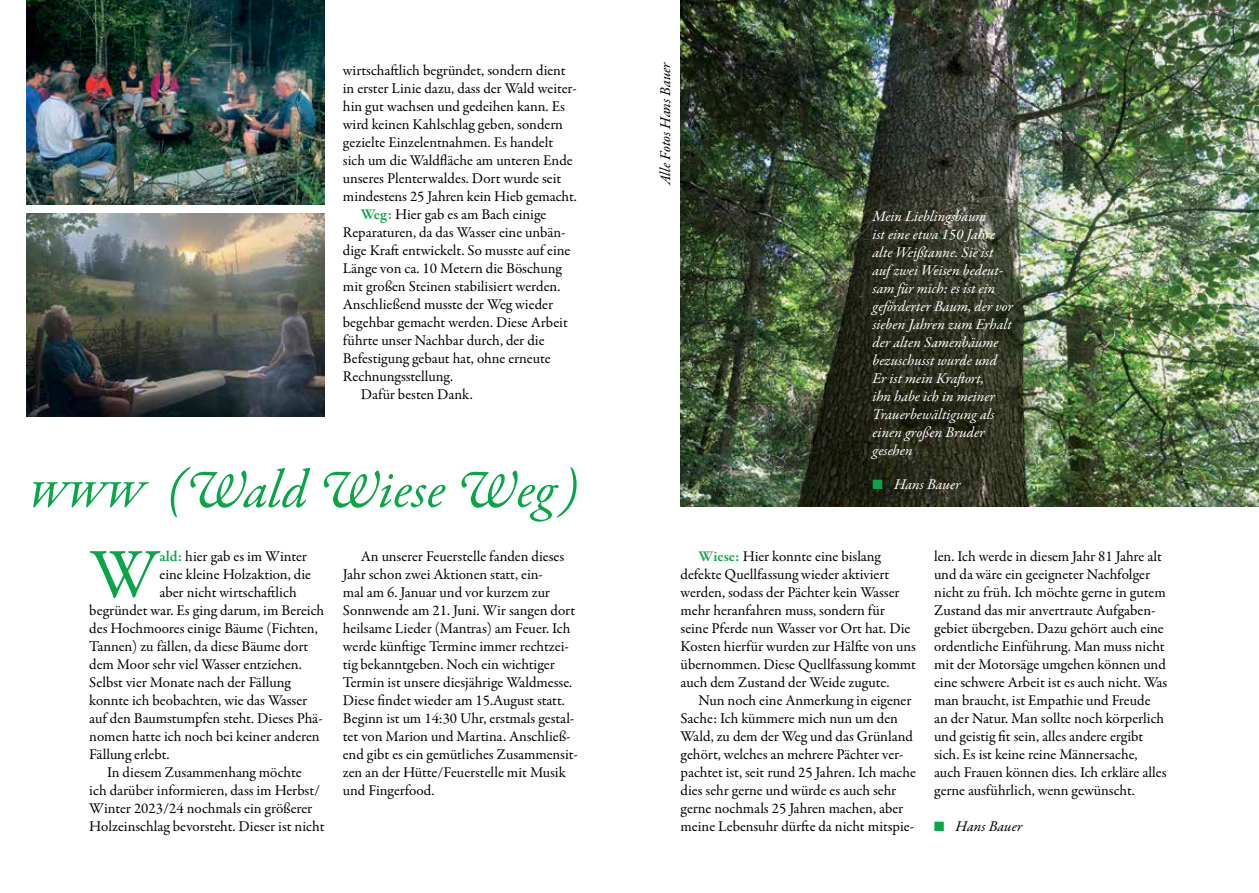
<style>
.page{position:relative;width:1259px;height:893px;background:#fff}
.page>*{position:absolute;margin:0;border:0;box-sizing:border-box;transform-origin:0 0}
.t1{font:70.5px "Garamond Premr Pro";color:#08a647}
.t2{font:italic 54px "Garamond Premr Pro";color:#08a647}
.t3{font:15px/18px "Garamond Premr Pro";color:#000}
.t4{font:italic 15px/18px "Garamond Premr Pro";color:#fff}
.t5{font:italic 15px "Garamond Premr Pro";color:#000}
.s1{font-weight:600;color:#08a647}
.s2{color:#08a647}
</style>
<div class="page">
<img style="left:680px;top:0;width:579px;height:507px">
<img style="left:27px;top:0;width:298px;height:205px">
<img style="left:27px;top:213px;width:298px;height:204px">
<p class="t3" style="left:343px;top:61px;width:224px">wirtschaftlich begründet, sondern dient</p>
<p class="t3" style="left:343px;top:79px;width:236px">in erster Linie dazu, dass der Wald weiter-</p>
<p class="t3" style="left:343px;top:97px;width:223px">hin gut wachsen und gedeihen kann. Es</p>
<p class="t3" style="left:343px;top:115px;width:222px">wird keinen Kahlschlag geben, sondern</p>
<p class="t3" style="left:343px;top:133px;width:212px">gezielte Einzelentnahmen. Es handelt</p>
<p class="t3" style="left:343px;top:151px;width:231px">sich um die Waldfläche am unteren Ende</p>
<p class="t3" style="left:343px;top:169px;width:220px">unseres Plenterwaldes. Dort wurde seit</p>
<p class="t3" style="left:343px;top:187px;width:236px">mindestens 25 Jahren kein Hieb gemacht.</p>
<p class="t3" style="left:361px;top:205px;width:187px"><span class="s1">Weg:</span> Hier gab es am Bach einige</p>
<p class="t3" style="left:343px;top:223px;width:224px">Reparaturen, da das Wasser eine unbän-</p>
<p class="t3" style="left:343px;top:241px;width:229px">dige Kraft entwickelt. So musste auf eine</p>
<p class="t3" style="left:343px;top:259px;width:220px">Länge von ca. 10 Metern die Böschung</p>
<p class="t3" style="left:343px;top:277px;width:219px">mit großen Steinen stabilisiert werden.</p>
<p class="t3" style="left:343px;top:295px;width:212px">Anschließend musste der Weg wieder</p>
<p class="t3" style="left:343px;top:313px;width:226px">begehbar gemacht werden. Diese Arbeit</p>
<p class="t3" style="left:343px;top:331px;width:203px">führte unser Nachbar durch, der die</p>
<p class="t3" style="left:343px;top:349px;width:209px">Befestigung gebaut hat, ohne erneute</p>
<p class="t3" style="left:343px;top:367px;width:112px">Rechnungsstellung.</p>
<p class="t3" style="left:361px;top:385px;width:114px">Dafür besten Dank.</p>
<h2 class="t2" style="left:29px;top:456px;width:551px">WWW (Wald Wiese Weg)</h2>
<p class="t3" style="left:343px;top:547px;width:236px;text-indent:18px">An unserer Feuerstelle fanden dieses Jahr schon zwei Aktionen statt, ein-<br>mal am 6. Januar und vor kurzem zur Sonnwende am 21. Juni. Wir sangen dort heilsame Lieder (Mantras) am Feuer. Ich werde künftige Termine immer rechtzei&shy;tig bekanntgeben. Noch ein wichtiger Termin ist unsere diesjährige Waldmesse.<br>Diese findet wieder am 15.August statt.<br>Beginn ist um 14:30 Uhr, erstmals gestal&shy;tet von Marion und Martina. Anschließ&shy;end gibt es ein gemütliches Zusammensit&shy;zen an der Hütte/Feuerstelle mit Musik und Fingerfood.</p>
<h1 class="t1" style="left:90px;top:532px;width:71px">W</h1>
<p class="t3" style="left:159px;top:547px;width:149px"><span class="s1">ald:</span> hier gab es im Winter</p>
<p class="t3" style="left:159px;top:565px;width:153px">eine kleine Holzaktion, die</p>
<p class="t3" style="left:159px;top:583px;width:139px">aber nicht wirtschaftlich</p>
<p class="t3" style="left:89px;top:601px;width:236px">begründet war. Es ging darum, im Bereich</p>
<p class="t3" style="left:89px;top:619px;width:230px">des Hochmoores einige Bäume (Fichten,</p>
<p class="t3" style="left:89px;top:637px;width:221px">Tannen) zu fällen, da diese Bäume dort</p>
<p class="t3" style="left:89px;top:655px;width:214px">dem Moor sehr viel Wasser entziehen.</p>
<p class="t3" style="left:89px;top:673px;width:203px">Selbst vier Monate nach der Fällung</p>
<p class="t3" style="left:89px;top:691px;width:219px">konnte ich beobachten, wie das Wasser</p>
<p class="t3" style="left:89px;top:709px;width:235px">auf den Baumstumpfen steht. Dieses Phä-</p>
<p class="t3" style="left:89px;top:727px;width:232px">nomen hatte ich noch bei keiner anderen</p>
<p class="t3" style="left:89px;top:745px;width:82px">Fällung erlebt.</p>
<p class="t3" style="left:107px;top:763px;width:196px">In diesem Zusammenhang möchte</p>
<p class="t3" style="left:89px;top:781px;width:232px">ich darüber informieren, dass im Herbst/</p>
<p class="t3" style="left:89px;top:799px;width:224px">Winter 2023/24 nochmals ein größerer</p>
<p class="t3" style="left:89px;top:817px;width:237px">Holzeinschlag bevorsteht. Dieser ist nicht</p>
<p class="t5" style="left:656px;top:185px;width:125px;rotate:-90deg">Alle Fotos Hans Bauer</p>
<p class="t4" style="left:872px;top:208px;width:142px">Mein Lieblingsbaum<br>ist eine etwa 150 Jahre alte Weißtanne. Sie ist auf zwei Weisen bedeut&shy;sam für mich: es ist ein geförderter Baum, der vor sieben Jahren zum Erhalt der alten Samenbäume bezuschusst wurde und<br>Er ist mein Kraftort,<br>ihn habe ich in meiner<br>Trauerbewältigung als einen großen Bruder gesehen</p>
<p class="t4" style="left:872px;top:476px;width:90px"><span class="s2">■</span> Hans Bauer</p>
<p class="t3" style="left:680px;top:547px;width:237px;text-indent:18px"><span class="s1">Wiese:</span> Hier konnte eine bislang defekte Quellfassung wieder aktiviert werden, sodass der Pächter kein Wasser mehr heranfahren muss, sondern für seine Pferde nun Wasser vor Ort hat. Die Kosten hierfür wurden zur Hälfte von uns übernommen. Diese Quellfassung kommt auch dem Zustand der Weide zugute.</p>
<p class="t3" style="left:680px;top:691px;width:237px;text-indent:18px">Nun noch eine Anmerkung in eigener Sache: Ich kümmere mich nun um den Wald, zu dem der Weg und das Grünland gehört, welches an mehrere Pächter ver&shy;pachtet ist, seit rund 25 Jahren. Ich mache dies sehr gerne und würde es auch sehr gerne nochmals 25 Jahren machen, aber meine Lebensuhr dürfte da nicht mitspie-</p>
<p class="t3" style="left:934px;top:547px;width:235px">len. Ich werde in diesem Jahr 81 Jahre alt und da wäre ein geeigneter Nachfolger nicht zu früh. Ich möchte gerne in gutem Zustand das mir anvertraute Aufgaben&shy;gebiet übergeben. Dazu gehört auch eine ordentliche Einführung. Man muss nicht mit der Motorsäge umgehen können und eine schwere Arbeit ist es auch nicht. Was man braucht, ist Empathie und Freude an der Natur. Man sollte noch körperlich und geistig fit sein, alles andere ergibt sich. Es ist keine reine Männersache, auch Frauen können dies. Ich erkläre alles gerne ausführlich, wenn gewünscht.</p>
<p class="t5" style="left:934px;top:816px;width:90px"><span class="s2">■</span> Hans Bauer</p>
</div>
